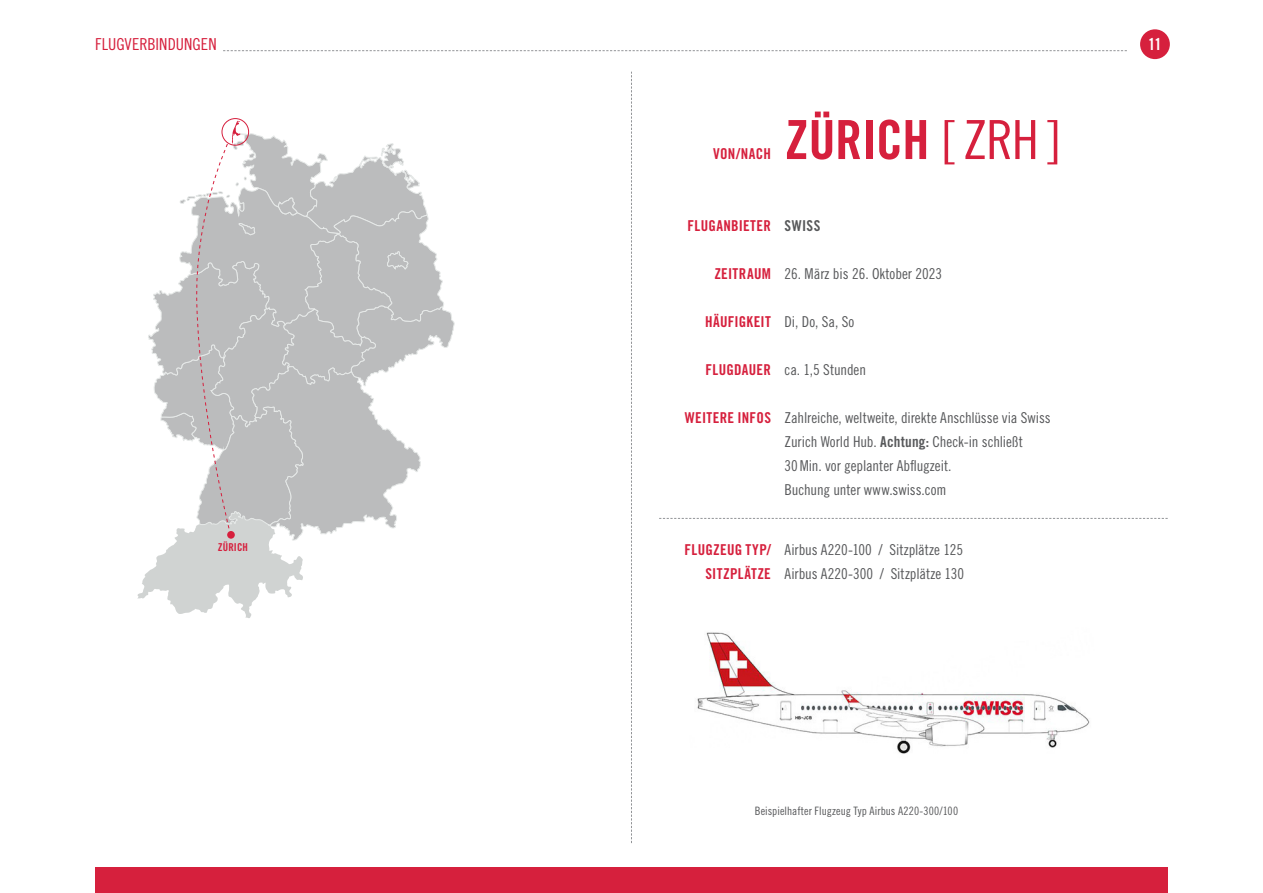
<style>
.page{position:relative;width:1263px;height:893px;background:#fff}
.page>*{position:absolute;margin:0;border:0;box-sizing:border-box;transform-origin:0 0}
.t1{font:54px "Trade Gothic LT Pro Bd Cn 20";letter-spacing:-.005em;color:#d6203d}
.t2{font:16.5px "Trade Gothic LT Pro Cn 18";letter-spacing:.005em;color:#d6203d}
.t3{font:16.5px "Trade Gothic LT Pro Bd Cn 20";color:#fff}
.t4{font:15px/24px "Trade Gothic LT Pro Cn 18";letter-spacing:-.005em;color:#57585a}
.t5{font:15px/24px "Trade Gothic LT Pro Bd Cn 20";letter-spacing:.02em;color:#d6203d;text-align:right}
.t6{font:15px "Trade Gothic LT Pro Bd Cn 20";letter-spacing:.03em;color:#57585a}
.t7{font:11.55px "Trade Gothic LT Pro Cn 18";letter-spacing:.005em;color:#57585a}
.t8{font:10.95px "Trade Gothic LT Bold Cond Twenty";letter-spacing:.01em;color:#d61f3d}
.s1{font-family:"Trade Gothic LT Pro Cn 18"}
.s2{font-family:"Trade Gothic LT Pro Bd Cn 20"}
</style>
<div class="page">
<div style="left:1140px;top:29px;width:30px;height:30px;background:#d6203d;border-radius:50%"></div>
<div style="left:95px;top:867px;width:1073px;height:26px;background:#d6203d"></div>
<img style="left:697px;top:632px;width:393px;height:122px">
<div style="left:222px;top:118px;width:27px;height:28px;border:1px solid #d61f3d;border-radius:50%"></div>
<svg style="left:137px;top:121px;width:318px;height:497px"></svg>
<svg style="left:223px;top:50px;width:904px;height:1px"></svg>
<svg style="left:659px;top:518px;width:509px;height:1px"></svg>
<svg style="left:631px;top:72px;width:1px;height:771px"></svg>
<p class="t2" style="left:95px;top:34px;width:123px">FLUGVERBINDUNGEN</p>
<p class="t8" style="left:218px;top:541px;width:32px">ZÜRICH</p>
<p class="t5" style="left:713px;top:142px;width:59px">VON/NACH</p>
<h1 class="t1" style="left:784px;top:107px;width:277px">ZÜRICH <span class="s1">[ ZRH]</span></h1>
<p class="t5" style="left:687px;top:214px;width:85px">FLUGANBIETER</p>
<p class="t5" style="left:714px;top:262px;width:58px">ZEITRAUM</p>
<p class="t5" style="left:705px;top:310px;width:67px">HÄUFIGKEIT</p>
<p class="t5" style="left:705px;top:358px;width:67px">FLUGDAUER</p>
<p class="t5" style="left:685px;top:406px;width:88px">WEITERE INFOS</p>
<p class="t6" style="left:784px;top:217px;width:37px">SWISS</p>
<p class="t4" style="left:784px;top:262px;width:159px">26. März bis 26. Oktober 2023</p>
<p class="t4" style="left:784px;top:310px;width:71px">Di, Do, Sa, So</p>
<p class="t4" style="left:784px;top:358px;width:83px">ca. 1,5 Stunden</p>
<p class="t4" style="left:784px;top:406px;width:268px">Zahlreiche, weltweite, direkte Anschlüsse via Swiss Zurich World Hub. <span class="s2">Achtung:</span> Check-in schließt 30Min. vor geplanter Abflugzeit.<br>Buchung unter www.swiss.com</p>
<p class="t5" style="left:685px;top:538px;width:88px">FLUGZEUG TYP/<br>SITZPLÄTZE</p>
<p class="t4" style="left:784px;top:538px;width:181px">Airbus A220-100 / Sitzplätze 125<br>Airbus A220-300 / Sitzplätze 130</p>
<p class="t7" style="left:755px;top:804px;width:205px">Beispielhafter Flugzeug Typ Airbus A220-300/100</p>
<p class="t3" style="left:1148px;top:34px;width:15px">11</p>
</div>
